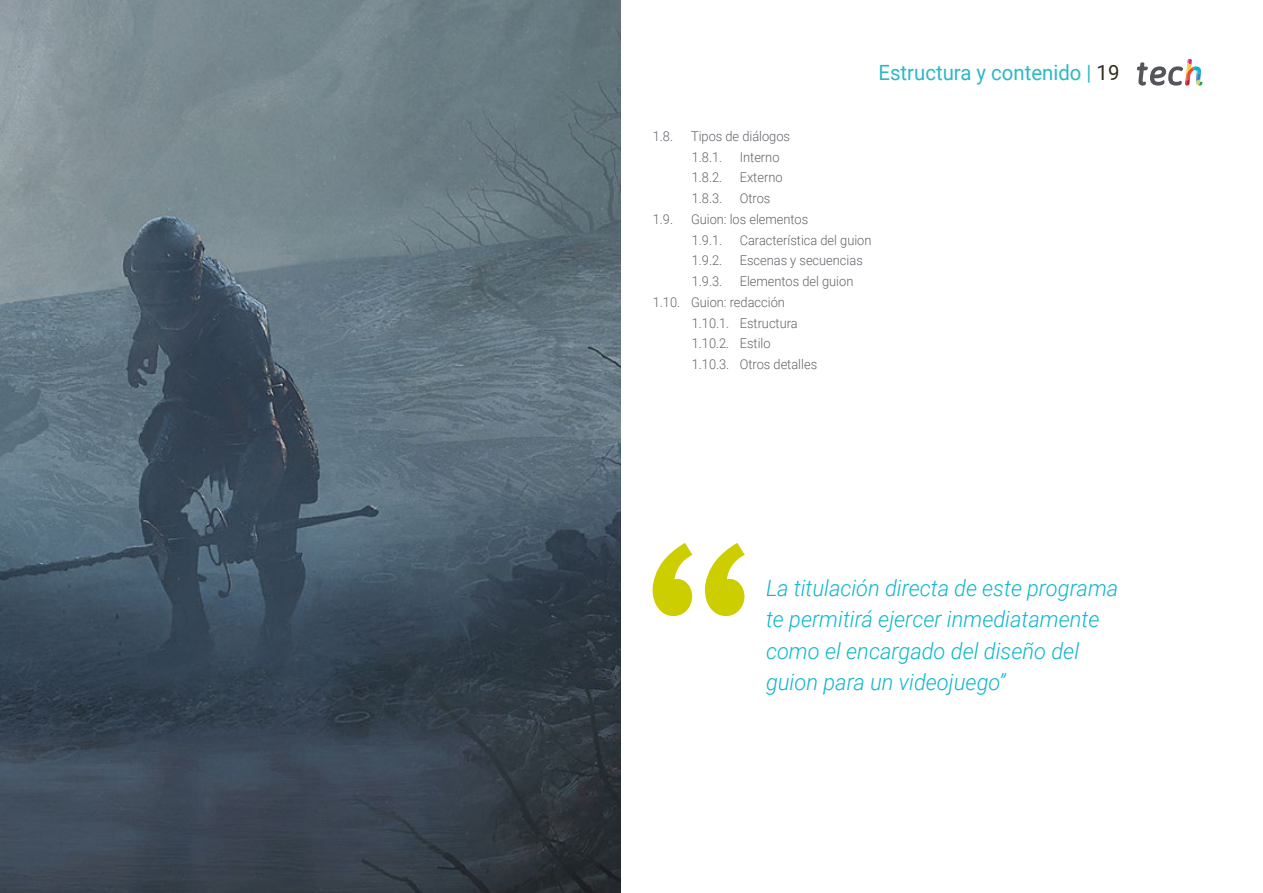
<style>
.page{position:relative;width:1263px;height:893px;background:#fff}
.page>*{position:absolute;margin:0;border:0;box-sizing:border-box;transform-origin:0 0}
.t1{font:italic 300 22.5px/31.5px "Roboto";color:#0fb6cf}
.t2{font:21px "Roboto";color:#2db8c5}
.t3{font:300 13.5px/20.7px "Roboto";color:#61646a;scale:.95 1}
.s1{color:#312e20}
</style>
<div class="page">
<svg style="left:1137px;top:59px;width:65px;height:27px"></svg>
<img style="left:0;top:0;width:621px;height:893px">
<svg style="left:653px;top:543px;width:92px;height:73px"></svg>
<h2 class="t2" style="left:878px;top:57px;width:242px">Estructura y contenido | <span class="s1">19</span></h2>
<p class="t3" style="left:653px;top:125px;width:23px">1.8.</p>
<p class="t3" style="left:691px;top:125px;width:106px">Tipos de diálogos<br>1.8.1.</p>
<p class="t3" style="left:740px;top:146px;width:43px">Interno</p>
<p class="t3" style="left:692px;top:167px;width:34px">1.8.2.</p>
<p class="t3" style="left:740px;top:167px;width:47px">Externo</p>
<p class="t3" style="left:692px;top:187px;width:34px">1.8.3.</p>
<p class="t3" style="left:740px;top:187px;width:34px">Otros</p>
<p class="t3" style="left:653px;top:208px;width:23px">1.9.</p>
<p class="t3" style="left:691px;top:208px;width:125px">Guion: los elementos<br>1.9.1.</p>
<p class="t3" style="left:740px;top:229px;width:140px">Característica del guion</p>
<p class="t3" style="left:692px;top:250px;width:34px">1.9.2.</p>
<p class="t3" style="left:740px;top:250px;width:131px">Escenas y secuencias</p>
<p class="t3" style="left:692px;top:270px;width:34px">1.9.3.</p>
<p class="t3" style="left:740px;top:270px;width:121px">Elementos del guion</p>
<p class="t3" style="left:653px;top:291px;width:141px">1.10. Guion: redacción</p>
<p class="t3" style="left:692px;top:312px;width:113px">1.10.1. Estructura</p>
<p class="t3" style="left:692px;top:333px;width:84px">1.10.2. Estilo</p>
<p class="t3" style="left:692px;top:353px;width:133px">1.10.3. Otros detalles</p>
<h1 class="t1" style="left:766px;top:571px;width:354px">La titulación directa de este programa te permitirá ejercer inmediatamente como el encargado del diseño del guion para un videojuego”</h1>
</div>
